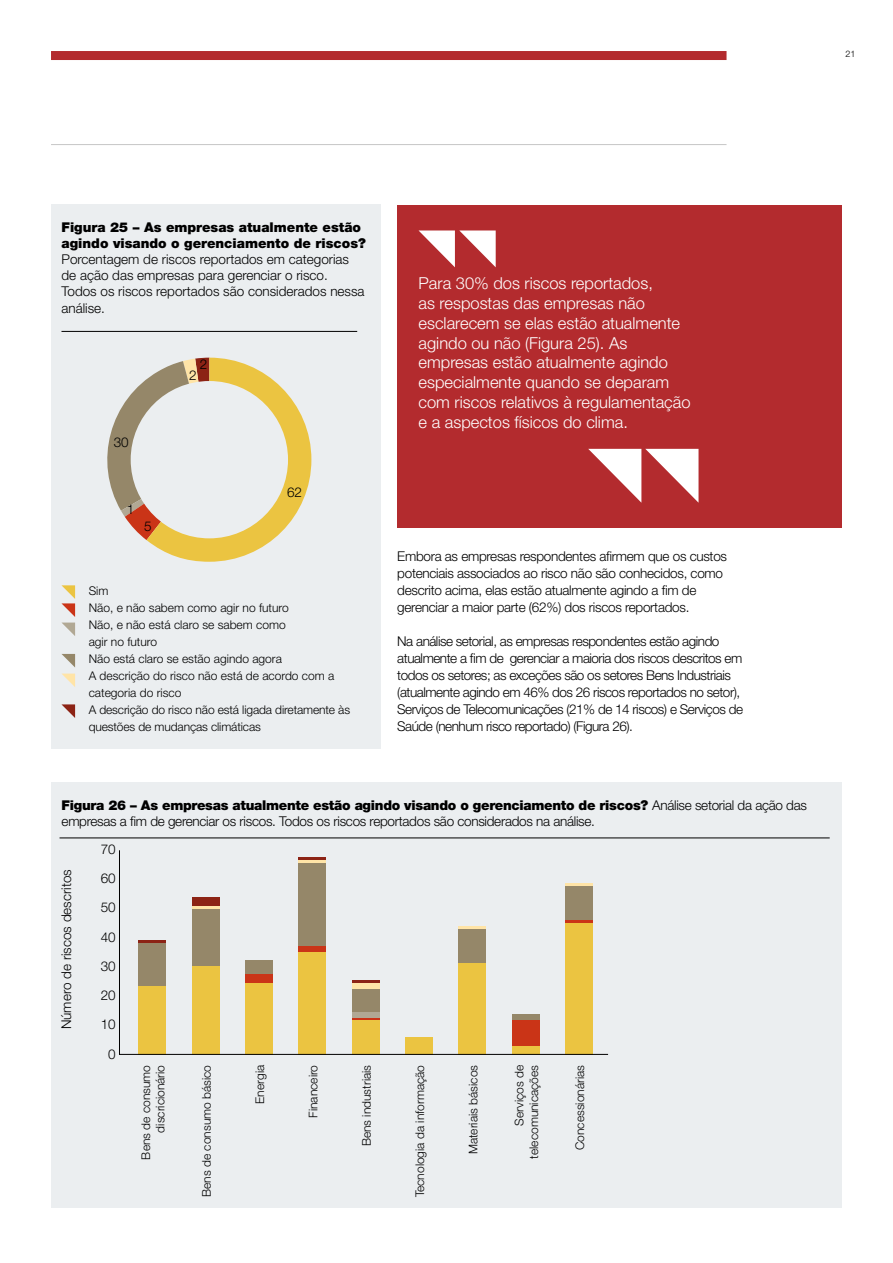
<style>
.page{position:relative;width:893px;height:1263px;background:#fff}
.page>*{position:absolute;margin:0;border:0;box-sizing:border-box;transform-origin:0 0}
.t1{font:300 16.5px/19.8px "Helvetica Neue LT Std";color:#fff}
.t2{font:300 13.5px/17px "Helvetica Neue LT Std";letter-spacing:-.02em;color:#000}
.t3{font:300 13.5px/29.2px "Helvetica Neue LT Std";color:#000}
.t4{font:900 13.5px "Helvetica Neue";letter-spacing:-.02em;color:#000}
.t5{font:900 13.5px/16.2px "Helvetica Neue";color:#000}
.t6{font:300 12px/17px "Helvetica Neue LT Std";color:#000;text-align:right}
.t7{font:300 9px "Helvetica Neue LT Std";color:#000}
.s1{font-family:"Helvetica Neue LT Std";font-weight:300}
</style>
<div class="page">
<div style="left:51px;top:51px;width:675px;height:9px;background:#b32b2e"></div>
<hr style="left:51px;top:144px;width:675px;height:1px;background:#c6c6c6">
<div style="left:51px;top:204px;width:329px;height:544px;background:#ebeef0"></div>
<svg style="left:107px;top:358px;width:204px;height:204px"></svg>
<div style="left:51px;top:782px;width:791px;height:426px;background:#ebeef0"></div>
<div style="left:397px;top:205px;width:445px;height:322px;background:#b32b2e"></div>
<svg style="left:588px;top:449px;width:110px;height:54px"></svg>
<svg style="left:419px;top:230px;width:77px;height:37px"></svg>
<div style="left:131px;top:381px;width:157px;height:157px;background:#ebeef0;border-radius:50%"></div>
<hr style="left:61px;top:331px;width:296px;height:1px;background:#000">
<svg style="left:62px;top:674px;width:13px;height:13px"></svg>
<svg style="left:61px;top:585px;width:14px;height:51px"></svg>
<svg style="left:61px;top:654px;width:14px;height:13px"></svg>
<svg style="left:61px;top:704px;width:14px;height:14px"></svg>
<svg style="left:119px;top:850px;width:489px;height:205px"></svg>
<hr style="left:60px;top:838px;width:770px;height:1px;background:#000">
<p class="t7" style="left:845px;top:49px;width:12px">21</p>
<p class="t5" style="left:61px;top:219px;width:306px">Figura 25 – As empresas atualmente estão agindo visando o gerenciamento de riscos?</p>
<p class="t3" style="left:61px;top:251px;width:305px;line-height:16.2px">Porcentagem de riscos reportados em categorias de ação das empresas para gerenciar o risco.<br>Todos os riscos reportados são considerados nessa análise.</p>
<p class="t2" style="left:114px;top:433px;width:17px">30</p>
<p class="t2" style="left:127px;top:500px;width:9px">1</p>
<p class="t2" style="left:144px;top:517px;width:9px">5</p>
<p class="t2" style="left:200px;top:355px;width:9px">2</p>
<p class="t2" style="left:189px;top:366px;width:9px">2</p>
<p class="t2" style="left:287px;top:483px;width:17px">62</p>
<p class="t6" style="left:89px;top:582px;width:263px;text-align:left">Sim<br>Não, e não sabem como agir no futuro<br>Não, e não está claro se sabem como<br>agir no futuro<br>Não está claro se estão agindo agora<br>A descrição do risco não está de acordo com a categoria do risco<br>A descrição do risco não está ligada diretamente às questões de mudanças climáticas</p>
<p class="t1" style="left:419px;top:273px;width:274px">Para 30% dos riscos reportados,<br>as respostas das empresas não esclarecem se elas estão atualmente agindo ou não (Figura 25). As empresas estão atualmente agindo especialmente quando se deparam com riscos relativos à regulamentação e a aspectos físicos do clima.</p>
<p class="t2" style="left:397px;top:548px;width:331px">Embora as empresas respondentes afirmem que os custos potenciais associados ao risco não são conhecidos, como descrito acima, elas estão atualmente agindo a fim de gerenciar a maior parte (62%) dos riscos reportados.</p>
<p class="t2" style="left:397px;top:633px;width:347px">Na análise setorial, as empresas respondentes estão agindo atualmente a fim de gerenciar a maioria dos riscos descritos em todos os setores; as exceções são os setores Bens Industriais (atualmente agindo em 46% dos 26 riscos reportados no setor), Serviços de Telecomunicações (21% de 14 riscos) e Serviços de Saúde (nenhum risco reportado) (Figura 26).</p>
<p class="t4" style="left:62px;top:797px;width:747px">Figura 26 – As empresas atualmente estão agindo visando o gerenciamento de riscos? <span class="s1">Análise setorial da ação das</span></p>
<p class="t2" style="left:101px;top:807px;width:496px;line-height:27.8px;text-indent:-39px">empresas a fim de gerenciar os riscos. Todos os riscos reportados são considerados na análise.<br>70</p>
<p class="t3" style="left:101px;top:863px;width:17px;text-align:center">60<br>50<br>40<br>30<br>20<br>10<br>0</p>
<p class="t3" style="left:52px;top:1029px;width:161px;rotate:-90deg">Número de riscos descritos</p>
<p class="t6" style="left:138px;top:1159px;width:96px;line-height:14.4px;rotate:-90deg">Bens de consumo discricionário</p>
<p class="t6" style="left:198px;top:1197px;width:133px;rotate:-90deg">Bens de consumo básico</p>
<p class="t6" style="left:251px;top:1104px;width:40px;rotate:-90deg">Energia</p>
<p class="t6" style="left:304px;top:1118px;width:54px;rotate:-90deg">Financeiro</p>
<p class="t6" style="left:358px;top:1146px;width:83px;rotate:-90deg">Bens industriais</p>
<p class="t6" style="left:411px;top:1197px;width:134px;rotate:-90deg">Tecnologia da informação</p>
<p class="t6" style="left:464px;top:1154px;width:91px;rotate:-90deg">Materiais básicos</p>
<p class="t6" style="left:512px;top:1158px;width:95px;line-height:14.4px;rotate:-90deg">Serviços de telecomunicações</p>
<p class="t6" style="left:571px;top:1150px;width:87px;rotate:-90deg">Concessionárias</p>
</div>
